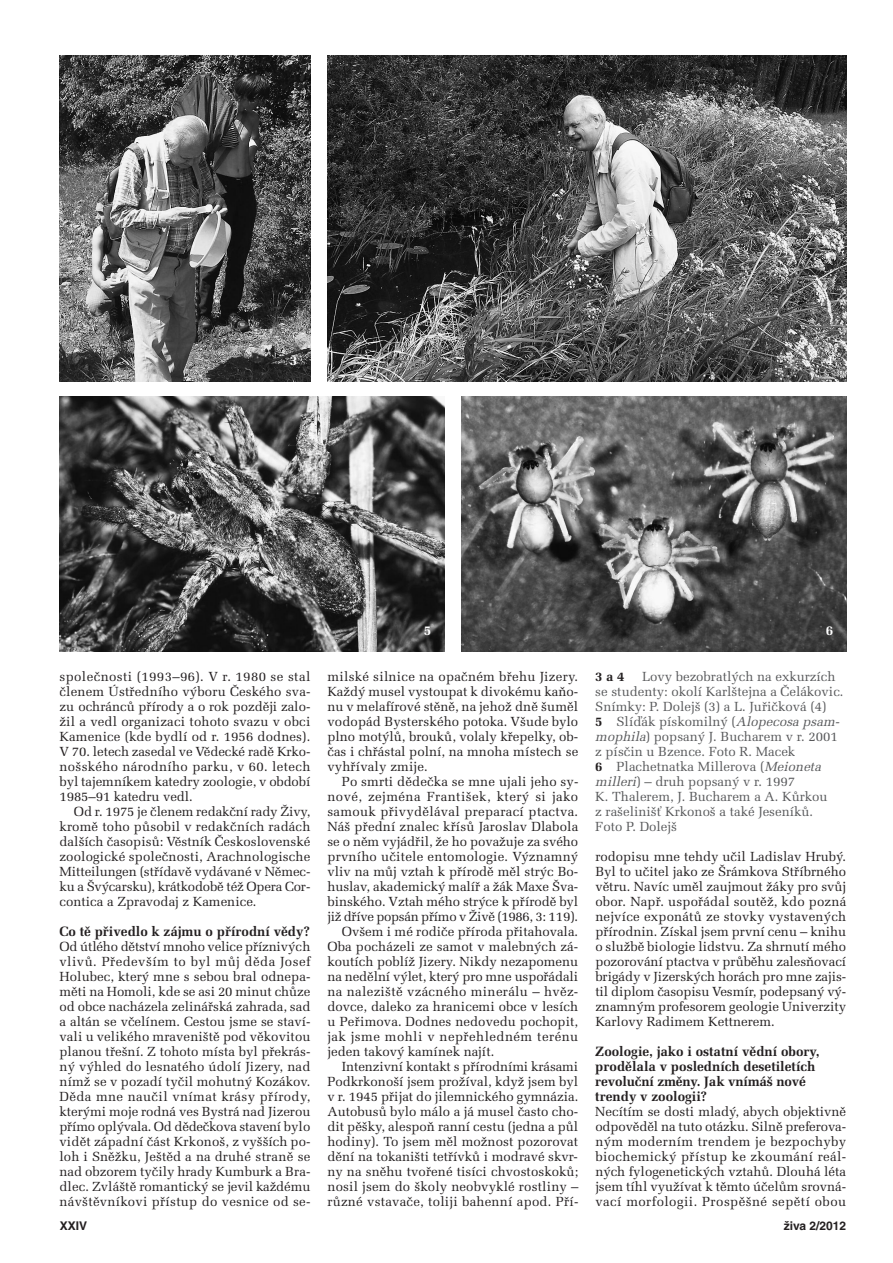
<style>
.page{position:relative;width:893px;height:1263px;background:#fff}
.page>*{position:absolute;margin:0;border:0;box-sizing:border-box;transform-origin:0 0}
.t1{font:700 13.5px/15px "Melior CE";color:#231f20}
.t2{font:700 13.5px "Melior CE";color:#fff}
.t3{font:13.2px/15px "Melior CE";color:#231f20;text-align:justify}
.t4{font:13.2px/15px "Melior CE";color:#57585a}
.t5{font:13.2px "Melior CE";letter-spacing:.03em;color:#231f20}
.t6{font:13.2px "Melior CE";letter-spacing:-.025em;color:#231f20}
.t7{font:13.2px "Melior CE";letter-spacing:.02em;color:#231f20}
.t8{font:13.2px "Melior CE";letter-spacing:.025em;color:#231f20}
.t9{font:700 13.2px "Melior CE";color:#231f20}
.t10{font:700 12px "Helvetica CE";color:#231f20}
.s1{font-weight:700;color:#231f20}
.s2{font-style:italic}
</style>
<div class="page">
<img style="left:461px;top:396px;width:385px;height:255px">
<img style="left:60px;top:396px;width:384px;height:255px">
<img style="left:327px;top:55px;width:519px;height:326px">
<img style="left:60px;top:55px;width:250px;height:326px">
<p class="t2" style="left:290px;top:356px;width:9px">3</p>
<p class="t2" style="left:826px;top:356px;width:9px">4</p>
<p class="t3" style="left:60px;top:671px;width:253px">společnosti (1993–96). V r. 1980 se stal členem Ústředního výboru Českého sva&shy;zu ochránců přírody a o rok později zalo&shy;žil a vedl organizaci tohoto svazu v obci Kamenice (kde bydlí od r. 1956 dodnes).<br>V 70. letech zasedal ve Vědecké radě Krko&shy;nošského národního parku, v 60. letech byl tajemníkem katedry zoologie, v období 1985–91 katedru vedl.</p>
<p class="t3" style="left:60px;top:806px;width:252px;text-indent:14px">Od r. 1975 je členem redakční rady Živy, kromě toho působil v redakčních radách dalších časopisů: Věstník Československé zoologické společnosti, Arachnologische Mitteilungen (střídavě vydávané v Němec&shy;ku a Švýcarsku), krátkodobě též Opera Cor&shy;contica a Zpravodaj z Kamenice.</p>
<p class="t1" style="left:60px;top:926px;width:252px">Co tě přivedlo k zájmu o přírodní vědy?</p>
<p class="t3" style="left:60px;top:941px;width:253px">Od útlého dětství mnoho velice příznivých vlivů. Především to byl můj děda Josef Holubec, který mne s sebou bral odnepa&shy;měti na Homoli, kde se asi 20 minut chůze od obce nacházela zelinářská zahrada, sad a altán se včelínem. Cestou jsme se staví&shy;vali u velikého mraveniště pod věkovitou planou třešní. Z tohoto místa byl překrás&shy;ný výhled do lesnatého údolí Jizery, nad nímž se v pozadí tyčil mohutný Kozákov.<br>Děda mne naučil vnímat krásy přírody, kterými moje rodná ves Bystrá nad Jizerou přímo oplývala. Od dědečkova stavení bylo vidět západní část Krkonoš, z vyšších po&shy;loh i Sněžku, Ještěd a na druhé straně se nad obzorem tyčily hrady Kumburk a Bra&shy;dlec. Zvláště romantický se jevil každému návštěvníkovi přístup do vesnice od se-</p>
<p class="t2" style="left:424px;top:626px;width:9px">5</p>
<p class="t2" style="left:826px;top:625px;width:9px">6</p>
<p class="t3" style="left:327px;top:671px;width:252px">milské silnice na opačném břehu Jizery.<br>Každý musel vystoupat k divokému kaňo&shy;nu v melafírové stěně, na jehož dně šuměl vodopád Bysterského potoka. Všude bylo plno motýlů, brouků, volaly křepelky, ob&shy;čas i chřástal polní, na mnoha místech se vyhřívaly zmije.</p>
<p class="t3" style="left:342px;top:776px;width:238px">Po smrti dědečka se mne ujali jeho sy-</p>
<p class="t5" style="left:327px;top:792px;width:252px">nové, zejména František, který si jako</p>
<p class="t7" style="left:327px;top:807px;width:252px">samouk přivydělával preparací ptactva.</p>
<p class="t3" style="left:327px;top:821px;width:252px">Náš přední znalec křísů Jaroslav Dlabola</p>
<p class="t3" style="left:327px;top:836px;width:252px">se o něm vyjádřil, že ho považuje za svého</p>
<p class="t3" style="left:327px;top:851px;width:252px">prvního učitele entomologie. Významný</p>
<p class="t3" style="left:327px;top:866px;width:252px">vliv na můj vztah k přírodě měl strýc Bo-</p>
<p class="t3" style="left:327px;top:881px;width:252px">huslav, akademický malíř a žák Maxe Šva-</p>
<p class="t3" style="left:327px;top:896px;width:252px">binského. Vztah mého strýce k přírodě byl</p>
<p class="t6" style="left:327px;top:912px;width:252px">již dříve popsán přímo v Živě (1986, 3: 119).</p>
<p class="t3" style="left:342px;top:926px;width:238px">Ovšem i mé rodiče příroda přitahovala.</p>
<p class="t3" style="left:327px;top:941px;width:252px">Oba pocházeli ze samot v malebných zá-</p>
<p class="t3" style="left:327px;top:956px;width:252px">koutích poblíž Jizery. Nikdy nezapomenu</p>
<p class="t3" style="left:327px;top:971px;width:252px">na nedělní výlet, který pro mne uspořádali</p>
<p class="t8" style="left:327px;top:987px;width:252px">na naleziště vzácného minerálu – hvěz-</p>
<p class="t3" style="left:327px;top:1001px;width:252px">dovce, daleko za hranicemi obce v lesích</p>
<p class="t3" style="left:327px;top:1016px;width:252px">u Peřimova. Dodnes nedovedu pochopit,</p>
<p class="t5" style="left:327px;top:1032px;width:252px">jak jsme mohli v nepřehledném terénu</p>
<p class="t3" style="left:327px;top:1046px;width:168px">jeden takový kamínek najít.</p>
<p class="t3" style="left:342px;top:1061px;width:238px">Intenzivní kontakt s přírodními krásami</p>
<p class="t3" style="left:327px;top:1076px;width:252px">Podkrkonoší jsem prožíval, když jsem byl</p>
<p class="t3" style="left:327px;top:1091px;width:252px">v r. 1945 přijat do jilemnického gymnázia.</p>
<p class="t3" style="left:327px;top:1106px;width:252px">Autobusů bylo málo a já musel často cho-</p>
<p class="t3" style="left:327px;top:1121px;width:252px">dit pěšky, alespoň ranní cestu (jedna a půl</p>
<p class="t3" style="left:327px;top:1136px;width:252px">hodiny). To jsem měl možnost pozorovat</p>
<p class="t3" style="left:327px;top:1151px;width:252px">dění na tokaništi tetřívků i modravé skvr-</p>
<p class="t3" style="left:327px;top:1166px;width:252px">ny na sněhu tvořené tisíci chvostoskoků;</p>
<p class="t3" style="left:327px;top:1181px;width:252px">nosil jsem do školy neobvyklé rostliny –</p>
<p class="t3" style="left:327px;top:1196px;width:253px">různé vstavače, toliji bahenní apod. Pří-</p>
<p class="t4" style="left:595px;top:671px;width:250px;text-indent:47px">Lovy bezobratlých na exkurzích se studenty: okolí Karlštejna a Čelákovic.<br>Snímky: P. Dolejš (3) a L. Juřičková (4)<br><span class="s1">5</span> Slíďák pískomilný (<span class="s2">Alopecosapsam&shy;mophila</span>) popsaný J. Bucharem v r. 2001 z písčin u Bzence. Foto R. Macek<br><span class="s1">6</span> Plachetnatka Millerova (<span class="s2">Meioneta milleri</span>) – druh popsaný v r. 1997<br>K. Thalerem, J. Bucharem a A. Kůrkou<br>z rašelinišť Krkonoš a také Jeseníků.<br>Foto P. Dolejš</p>
<p class="t9" style="left:595px;top:672px;width:31px">3a4</p>
<p class="t3" style="left:595px;top:851px;width:252px">rodopisu mne tehdy učil Ladislav Hrubý.<br>Byl to učitel jako ze Šrámkova Stříbrného větru. Navíc uměl zaujmout žáky pro svůj obor. Např. uspořádal soutěž, kdo pozná nejvíce exponátů ze stovky vystavených přírodnin. Získal jsem první cenu – knihu o službě biologie lidstvu. Za shrnutí mého pozorování ptactva v průběhu zalesňovací brigády v Jizerských horách pro mne zajis&shy;til diplom časopisu Vesmír, podepsaný vý&shy;znamným profesorem geologie Univerzity Karlovy Radimem Kettnerem.</p>
<p class="t1" style="left:595px;top:1046px;width:226px">Zoologie, jako i ostatní vědní obory, prodělala v posledních desetiletích revoluční změny. Jak vnímáš nové trendy v zoologii?</p>
<p class="t3" style="left:595px;top:1106px;width:253px">Necítím se dosti mladý, abych objektivně odpověděl na tuto otázku. Silně preferova&shy;ným moderním trendem je bezpochyby biochemický přístup ke zkoumání reál&shy;ných fylogenetických vztahů. Dlouhá léta jsem tíhl využívat k těmto účelům srovná&shy;vací morfologii. Prospěšné sepětí obou</p>
<p class="t10" style="left:60px;top:1221px;width:29px">XXIV</p>
<p class="t10" style="left:784px;top:1221px;width:64px">živa 2/2012</p>
</div>
